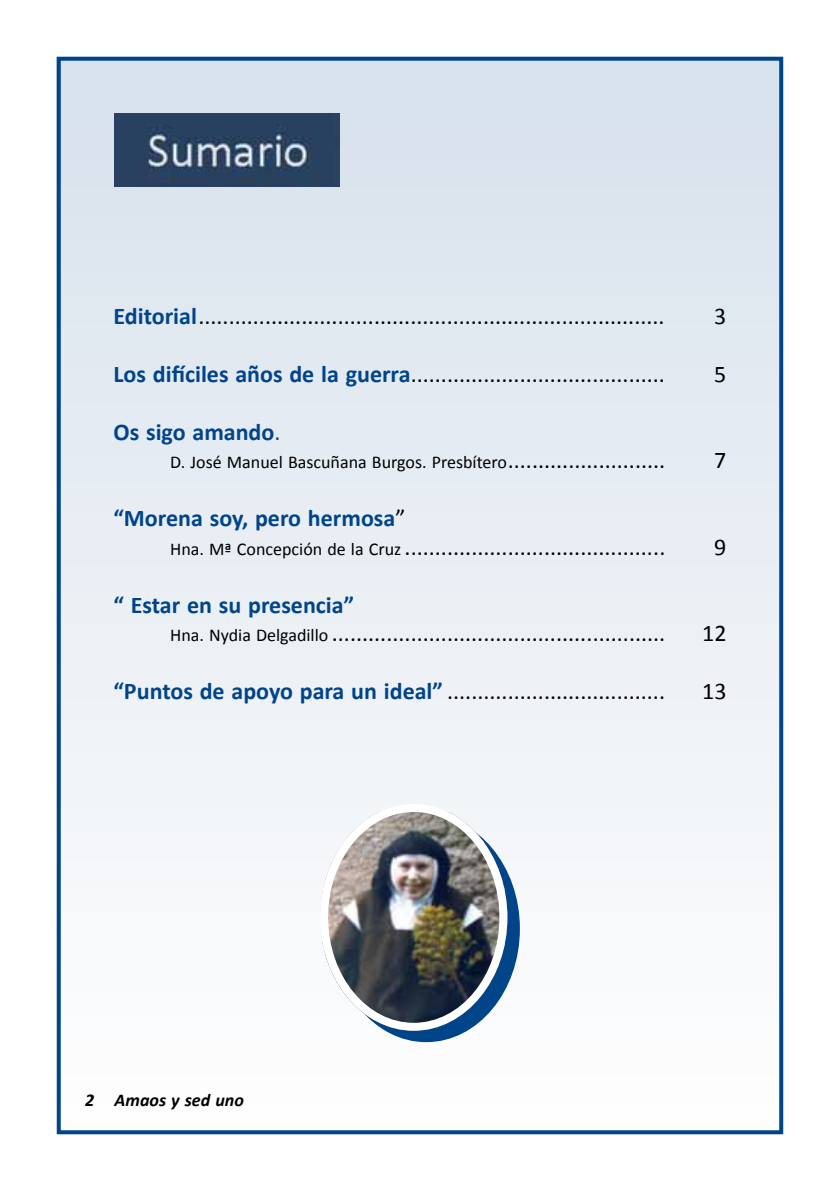
<style>
.page{position:relative;width:840px;height:1191px;background:#fff}
.page>*{position:absolute;margin:0;border:0;box-sizing:border-box;transform-origin:0 0}
.t1{font:24px/28.8px "Calibri";color:#000}
.t2{font:700 24px "Calibri";color:#004489}
.t3{font:18px "Calibri";color:#000}
.t4{font:italic 700 18px "Calibri";color:#000}
.s1{font-weight:700;color:#004489}
.s2{font-weight:400}
.s3{font-size:24px}
.s4{font-size:18px}
</style>
<div class="page">
<div style="left:57px;top:57px;width:725px;height:1077px;background:linear-gradient(to bottom,#d5dfeb,#fcfcfd)"></div>
<img style="left:115px;top:114px;width:224px;height:72px">
<div style="left:332px;top:815px;width:187px;height:227px;background:#004489;border-radius:50%"></div>
<img style="left:320px;top:804px;width:187px;height:226px">
<div style="left:320px;top:804px;width:187px;height:226px;border:8px solid #fff;border-radius:50%"></div>
<p class="t1" style="left:113px;top:301px;width:552px"><span class="s1">Editorial</span>.............................................................................</p>
<p class="t1" style="left:713px;top:301px;width:14px">3</p>
<p class="t1" style="left:113px;top:358px;width:552px"><span class="s1">Los difíciles años de la guerra</span>..........................................</p>
<p class="t1" style="left:713px;top:358px;width:14px">5</p>
<p class="t2" style="left:113px;top:417px;width:168px">Os sigo amando<span class="s2">.</span></p>
<p class="t3" style="left:170px;top:451px;width:496px">D. José Manuel Bascuñana Burgos. Presbítero<span class="s3">..........................</span></p>
<p class="t1" style="left:713px;top:445px;width:14px">7</p>
<p class="t1" style="left:170px;top:502px;width:496px;text-indent:-57px"><span class="s1">“Morena soy, pero hermosa</span>”<br><span class="s4">Hna. Mª Concepción de la Cruz</span> ...........................................</p>
<p class="t1" style="left:713px;top:531px;width:14px">9</p>
<p class="t1" style="left:170px;top:589px;width:496px;text-indent:-57px"><span class="s1">“ Estar en su presencia”<br></span><span class="s4">Hna. Nydia Delgadillo</span> .......................................................</p>
<p class="t1" style="left:701px;top:618px;width:26px">12</p>
<p class="t1" style="left:113px;top:675px;width:552px"><span class="s1">“Puntos de apoyo para un ideal”</span> ....................................</p>
<p class="t1" style="left:701px;top:675px;width:26px">13</p>
<p class="t4" style="left:85px;top:1088px;width:160px">2 Amaos y sed uno</p>
</div>
